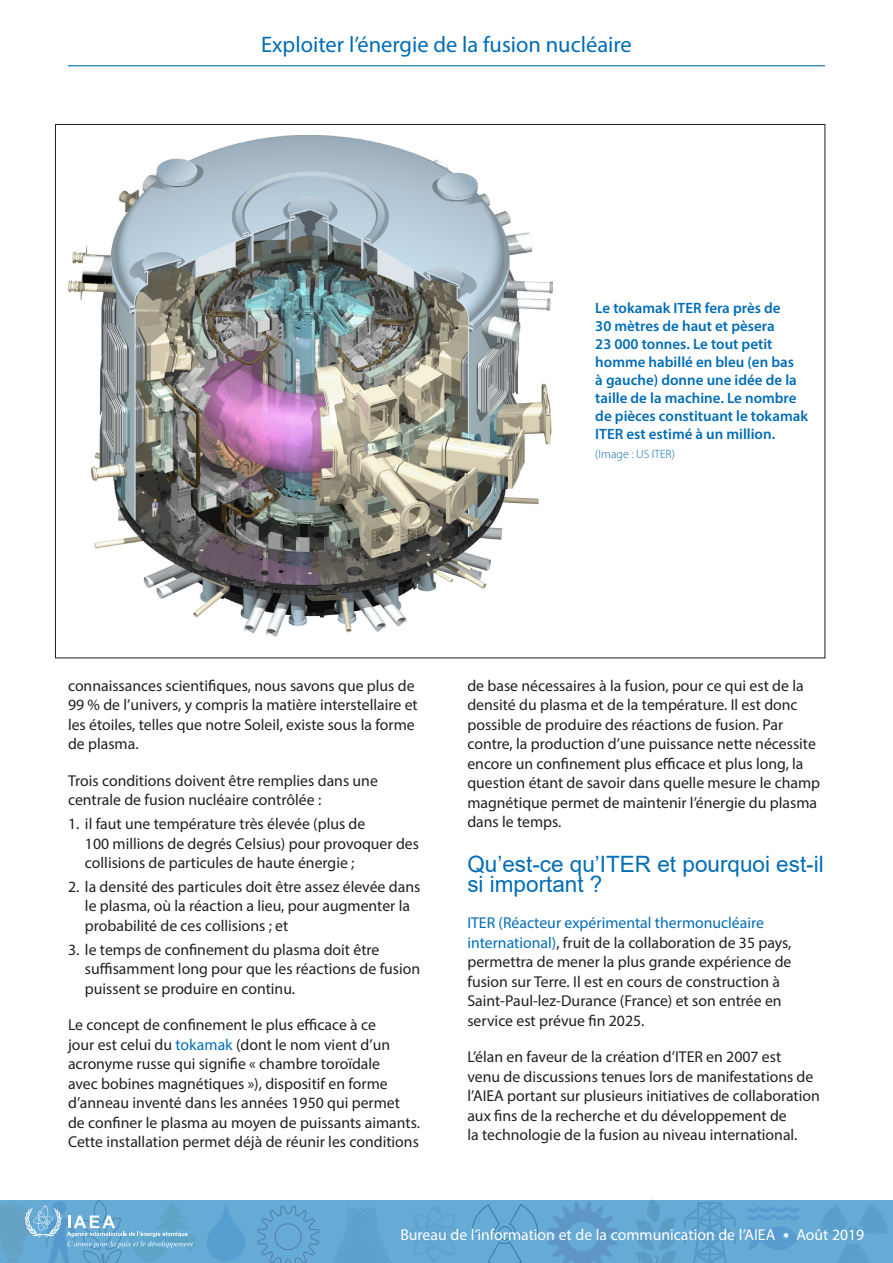
<style>
.page{position:relative;width:893px;height:1263px;background:#fff}
.page>*{position:absolute;margin:0;border:0;box-sizing:border-box;transform-origin:0 0}
.Subhead_01{font:22.5px/19.5px "Arial";color:#006db7}
.t1{font:22.5px "Myriad Pro";color:#006db7}
.Body_text{font:15.75px/19.5px "Myriad Pro";color:#231f20}
.t2{font:15.75px "Myriad Pro";color:#fff}
.t3{font:600 15px/18px "Myriad Pro";color:#006db7}
.credit_source{font:300 12px "Myriad Pro";color:#006db7}
.s1{color:#006db7}
.s2{font-family:"Source Sans Pro";font-size:18px}
</style>
<div class="page">
<svg style="left:196px;top:1200px;width:697px;height:63px;background:#62a6d2"></svg>
<svg style="left:0;top:1200px;width:196px;height:63px;background:#6dacd3"></svg>
<hr style="left:68px;top:65px;width:757px;height:1px;background:#006db7">
<img style="left:69px;top:136px;width:484px;height:500px">
<div style="left:207px;top:1203px;width:38px;height:58px;background:#66aad6"></div>
<p class="t1" style="left:261px;top:31px;width:372px">Exploiter l’énergie de la fusion nucléaire</p>
<p class="t3" style="left:595px;top:299px;width:214px">Le tokamak ITER fera près de<br>30 mètres de haut et pèsera<br>23 000 tonnes. Le tout petit homme habillé en bleu (en bas<br>à gauche) donne une idée de la taille de la machine. Le nombre de pièces constituant le tokamak<br>ITER est estimé à un million.</p>
<p class="credit_source" style="left:595px;top:448px;width:81px">(Image : US ITER)</p>
<p class="Body_text" style="left:68px;top:675px;width:351px">connaissances scientifiques, nous savons que plus de 99 % de l’univers, y compris la matière interstellaire et les étoiles, telles que notre Soleil, existe sous la forme de plasma.</p>
<p class="Body_text" style="left:68px;top:770px;width:311px">Trois conditions doivent être remplies dans une centrale de fusion nucléaire contrôlée :</p>
<p class="Body_text" style="left:85px;top:814px;width:336px;text-indent:-17px">1. il faut une température très élevée (plus de<br>100 millions de degrés Celsius) pour provoquer des collisions de particules de haute énergie ;</p>
<p class="Body_text" style="left:85px;top:876px;width:337px;text-indent:-17px">2. la densité des particules doit être assez élevée dans le plasma, où la réaction a lieu, pour augmenter la probabilité de ces collisions ; et</p>
<p class="Body_text" style="left:85px;top:939px;width:337px;text-indent:-17px">3. le temps de confinement du plasma doit être suffisamment long pour que les réactions de fusion puissent se produire en continu.</p>
<p class="Body_text" style="left:68px;top:1015px;width:354px">Le concept de confinement le plus efficace à ce<br>jour est celui du <span class="s1">tokamak</span> (dont le nom vient d’un acronyme russe qui signifie « chambre toroïdale<br>avec bobines magnétiques »), dispositif en forme d’anneau inventé dans les années 1950 qui permet de confiner le plasma au moyen de puissants aimants.<br>Cette installation permet déjà de réunir les conditions</p>
<p class="Body_text" style="left:467px;top:675px;width:354px">de base nécessaires à la fusion, pour ce qui est de la densité du plasma et de la température. Il est donc possible de produire des réactions de fusion. Par contre, la production d’une puissance nette nécessite encore un confinement plus efficace et plus long, la question étant de savoir dans quelle mesure le champ magnétique permet de maintenir l’énergie du plasma dans le temps.</p>
<p class="Subhead_01" style="left:467px;top:854px;width:358px">Qu’est-ce qu’ITER et pourquoi est-il si important ?</p>
<p class="Body_text" style="left:467px;top:913px;width:326px"><span class="s1">ITER (Réacteur expérimental thermonucléaire international)</span>, fruit de la collaboration de 35 pays, permettra de mener la plus grande expérience de fusion sur Terre. Il est en cours de construction à Saint-Paul-lez-Durance (France) et son entrée en service est prévue fin 2025.</p>
<p class="Body_text" style="left:467px;top:1047px;width:354px">L’élan en faveur de la création d’ITER en 2007 est<br>venu de discussions tenues lors de manifestations de l’AIEA portant sur plusieurs initiatives de collaboration aux fins de la recherche et du développement de<br>la technologie de la fusion au niveau international.</p>
<p class="t2" style="left:400px;top:1225px;width:465px">Bureau de l’information et de la communication de l’AIEA <span class="s2">•</span> Août 2019</p>
</div>
